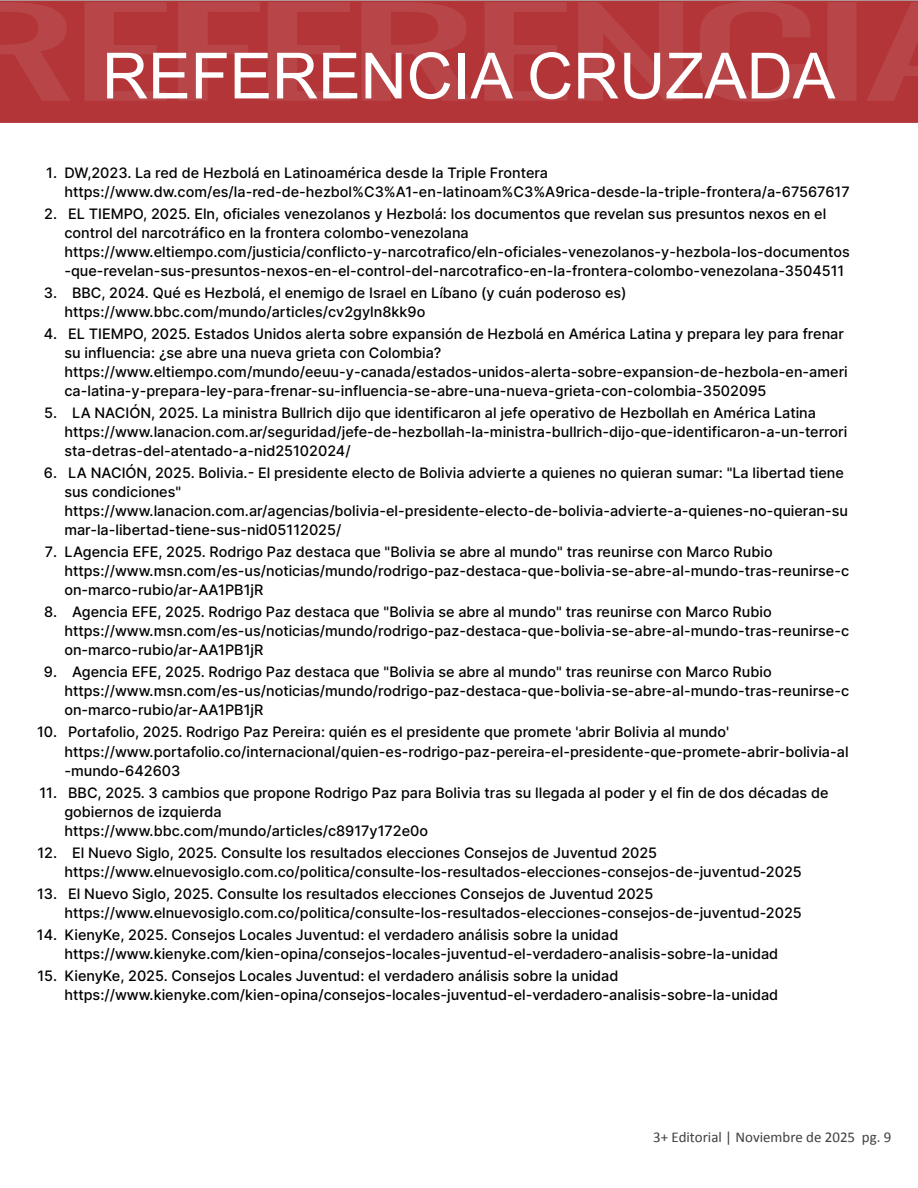
<style>
.page{position:relative;width:918px;height:1188px;background:#fff}
.page>*{position:absolute;margin:0;border:0;box-sizing:border-box;transform-origin:0 0}
.t1{font:63.75px "Arial";color:#fff}
.t2{font:15px "Calibri";color:#404040}
.t3{font:500 14.4px/19px "Inter";color:#000}
</style>
<div class="page">
<img style="left:0;top:0;width:918px;height:123px">
<img style="left:102px;top:39px;width:643px;height:77px">
<h1 class="t1" style="left:102px;top:32px;width:735px">REFERENCIA CRUZADA</h1>
<p class="t3" style="left:64px;top:163px;width:787px;text-indent:-18px">1. DW,2023. La red de Hezbolá en Latinoamérica desde la Triple Frontera https://www.dw.com/es/la-red-de-hezbol%C3%A1-en-latinoam%C3%A9rica-desde-la-triple-frontera/a-67567617</p>
<p class="t3" style="left:64px;top:204px;width:787px;text-indent:-20px">2. EL TIEMPO, 2025. Eln, oficiales venezolanos y Hezbolá: los documentos que revelan sus presuntos nexos en el control del narcotráfico en la frontera colombo-venezolana https://www.eltiempo.com/justicia/conflicto-y-narcotrafico/eln-oficiales-venezolanos-y-hezbola-los-documentos -que-revelan-sus-presuntos-nexos-en-el-control-del-narcotrafico-en-la-frontera-colombo-venezolana-3504511</p>
<p class="t3" style="left:64px;top:283px;width:564px;text-indent:-21px">3. BBC, 2024. Qué es Hezbolá, el enemigo de Israel en Líbano (y cuán poderoso es) https://www.bbc.com/mundo/articles/cv2gyln8kk9o</p>
<p class="t3" style="left:64px;top:324px;width:785px;text-indent:-21px">4. EL TIEMPO, 2025. Estados Unidos alerta sobre expansión de Hezbolá en América Latina y prepara ley para frenar su influencia: ¿se abre una nueva grieta con Colombia? https://www.eltiempo.com/mundo/eeuu-y-canada/estados-unidos-alerta-sobre-expansion-de-hezbola-en-ameri ca-latina-y-prepara-ley-para-frenar-su-influencia-se-abre-una-nueva-grieta-con-colombia-3502095</p>
<p class="t3" style="left:64px;top:403px;width:784px;text-indent:-20px">5. LA NACIÓN, 2025. La ministra Bullrich dijo que identificaron al jefe operativo de Hezbollah en América Latina https://www.lanacion.com.ar/seguridad/jefe-de-hezbollah-la-ministra-bullrich-dijo-que-identificaron-a-un-terrori sta-detras-del-atentado-a-nid25102024/</p>
<p class="t3" style="left:64px;top:463px;width:785px;text-indent:-20px">6. LA NACIÓN, 2025. Bolivia.- El presidente electo de Bolivia advierte a quienes no quieran sumar: "La libertad tiene sus condiciones" https://www.lanacion.com.ar/agencias/bolivia-el-presidente-electo-de-bolivia-advierte-a-quienes-no-quieran-su mar-la-libertad-tiene-sus-nid05112025/</p>
<p class="t3" style="left:64px;top:542px;width:786px;text-indent:-20px">7. LAgencia EFE, 2025. Rodrigo Paz destaca que "Bolivia se abre al mundo" tras reunirse con Marco Rubio https://www.msn.com/es-us/noticias/mundo/rodrigo-paz-destaca-que-bolivia-se-abre-al-mundo-tras-reunirse-c on-marco-rubio/ar-AA1PB1jR</p>
<p class="t3" style="left:64px;top:602px;width:786px;text-indent:-20px">8. Agencia EFE, 2025. Rodrigo Paz destaca que "Bolivia se abre al mundo" tras reunirse con Marco Rubio https://www.msn.com/es-us/noticias/mundo/rodrigo-paz-destaca-que-bolivia-se-abre-al-mundo-tras-reunirse-c on-marco-rubio/ar-AA1PB1jR</p>
<p class="t3" style="left:64px;top:662px;width:786px;text-indent:-20px">9. Agencia EFE, 2025. Rodrigo Paz destaca que "Bolivia se abre al mundo" tras reunirse con Marco Rubio https://www.msn.com/es-us/noticias/mundo/rodrigo-paz-destaca-que-bolivia-se-abre-al-mundo-tras-reunirse-c on-marco-rubio/ar-AA1PB1jR</p>
<p class="t3" style="left:64px;top:722px;width:786px;text-indent:-27px">10. Portafolio, 2025. Rodrigo Paz Pereira: quién es el presidente que promete 'abrir Bolivia al mundo' https://www.portafolio.co/internacional/quien-es-rodrigo-paz-pereira-el-presidente-que-promete-abrir-bolivia-al -mundo-642603</p>
<p class="t3" style="left:64px;top:782px;width:766px;text-indent:-25px">11. BBC, 2025. 3 cambios que propone Rodrigo Paz para Bolivia tras su llegada al poder y el fin de dos décadas de gobiernos de izquierda<br>https://www.bbc.com/mundo/articles/c8917y172e0o</p>
<p class="t3" style="left:64px;top:842px;width:739px;text-indent:-27px">12. El Nuevo Siglo, 2025. Consulte los resultados elecciones Consejos de Juventud 2025 https://www.elnuevosiglo.com.co/politica/consulte-los-resultados-elecciones-consejos-de-juventud-2025</p>
<p class="t3" style="left:64px;top:883px;width:739px;text-indent:-27px">13. El Nuevo Siglo, 2025. Consulte los resultados elecciones Consejos de Juventud 2025 https://www.elnuevosiglo.com.co/politica/consulte-los-resultados-elecciones-consejos-de-juventud-2025</p>
<p class="t3" style="left:64px;top:924px;width:715px;text-indent:-28px">14. KienyKe, 2025. Consejos Locales Juventud: el verdadero análisis sobre la unidad https://www.kienyke.com/kien-opina/consejos-locales-juventud-el-verdadero-analisis-sobre-la-unidad</p>
<p class="t3" style="left:64px;top:965px;width:715px;text-indent:-27px">15. KienyKe, 2025. Consejos Locales Juventud: el verdadero análisis sobre la unidad https://www.kienyke.com/kien-opina/consejos-locales-juventud-el-verdadero-analisis-sobre-la-unidad</p>
<p class="t2" style="left:653px;top:1126px;width:240px">3+ Editorial | Noviembre de 2025 pg. 9</p>
</div>
